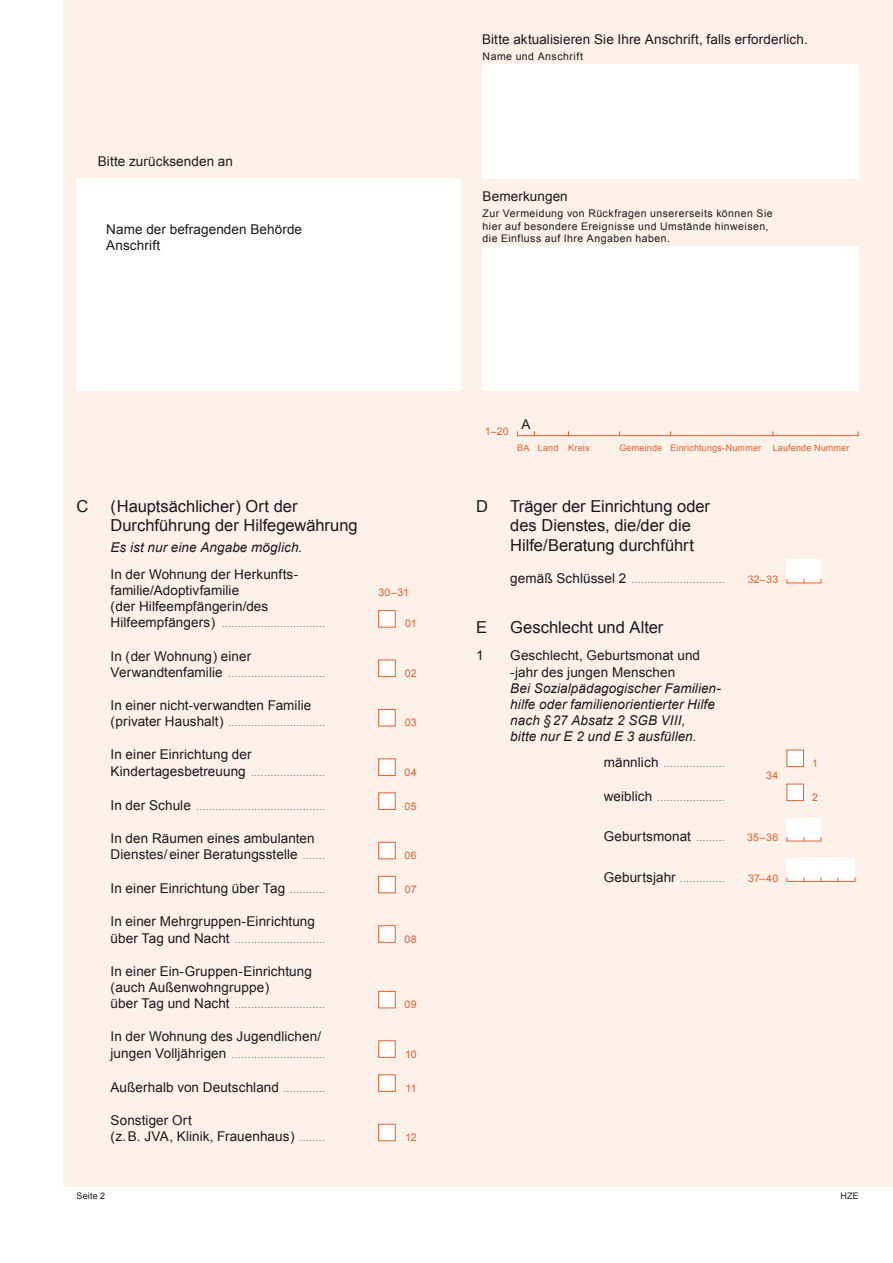
<style>
.page{position:relative;width:893px;height:1263px;background:#fff}
.page>*{position:absolute;margin:0;border:0;box-sizing:border-box;transform-origin:0 0}
.t1{font:16.5px/19.8px "Arial";color:#1a171c}
.t2{font:13.5px/16.2px "Arial";letter-spacing:.005em;color:#1a171c}
.t3{font:italic 13.5px/16.2px "Arial";letter-spacing:.005em;color:#1a171c}
.t4{font:10.5px "Arial";color:#707173}
.t5{font:10.5px/12.6px "Arial";letter-spacing:.045em;color:#1a171c}
.t6{font:10.5px "Arial";letter-spacing:.02em;color:#e95e28}
.t7{font:9px "Arial";letter-spacing:.02em;color:#e95e28}
.t8{font:9px "Arial";letter-spacing:.02em;color:#1a171c}
.s1{font-size:13.5px;color:#1a171c}
.s2{font-size:10.5px;color:#707173}
.s3{font-style:normal}
</style>
<div class="page">
<div style="left:64px;top:85px;width:829px;height:1101px;background:#fef1e9"></div>
<div style="left:64px;top:0;width:829px;height:85px;background:#fef1e9"></div>
<div style="left:77px;top:179px;width:384px;height:212px;background:#fff"></div>
<div style="left:483px;top:64px;width:376px;height:115px;background:#fff"></div>
<div style="left:483px;top:247px;width:376px;height:144px;background:#fff"></div>
<hr style="left:517px;top:435px;width:341px;height:1px;background:#e95e28">
<div style="left:378px;top:610px;width:17px;height:17px;background:#fff;border:1px solid #e95e28"></div>
<div style="left:378px;top:660px;width:17px;height:17px;background:#fff;border:1px solid #e95e28"></div>
<div style="left:378px;top:709px;width:17px;height:17px;background:#fff;border:1px solid #e95e28"></div>
<div style="left:378px;top:759px;width:17px;height:17px;background:#fff;border:1px solid #e95e28"></div>
<div style="left:378px;top:793px;width:17px;height:17px;background:#fff;border:1px solid #e95e28"></div>
<div style="left:378px;top:842px;width:17px;height:17px;background:#fff;border:1px solid #e95e28"></div>
<div style="left:378px;top:876px;width:17px;height:17px;background:#fff;border:1px solid #e95e28"></div>
<div style="left:378px;top:925px;width:17px;height:17px;background:#fff;border:1px solid #e95e28"></div>
<div style="left:378px;top:991px;width:17px;height:17px;background:#fff;border:1px solid #e95e28"></div>
<div style="left:378px;top:1040px;width:17px;height:17px;background:#fff;border:1px solid #e95e28"></div>
<div style="left:378px;top:1074px;width:17px;height:17px;background:#fff"></div>
<div style="left:378px;top:1124px;width:17px;height:17px;background:#fff;border:1px solid #e95e28"></div>
<div style="left:787px;top:560px;width:34px;height:23px;background:#fff"></div>
<hr style="left:787px;top:583px;width:34px;height:1px;background:#e95e28">
<div style="left:787px;top:750px;width:17px;height:17px;background:#fff;border:1px solid #e95e28"></div>
<div style="left:787px;top:784px;width:17px;height:17px;background:#fff;border:1px solid #e95e28"></div>
<div style="left:787px;top:818px;width:34px;height:23px;background:#fff"></div>
<hr style="left:787px;top:841px;width:34px;height:1px;background:#e95e28">
<div style="left:787px;top:858px;width:68px;height:24px;background:#fff"></div>
<hr style="left:787px;top:881px;width:68px;height:1px;background:#e95e28">
<p class="t2" style="left:482px;top:31px;width:327px">Bitte aktualisieren Sie Ihre Anschrift, falls erforderlich.</p>
<p class="t2" style="left:98px;top:153px;width:137px">Bitte zurücksenden an</p>
<p class="t2" style="left:106px;top:221px;width:197px">Name der befragenden Behörde<br>Anschrift</p>
<p class="t5" style="left:483px;top:50px;width:102px">Name und Anschrift</p>
<p class="t2" style="left:483px;top:188px;width:87px">Bemerkungen</p>
<p class="t5" style="left:483px;top:207px;width:292px">Zur Vermeidung von Rückfragen unsererseits können Sie hier auf besondere Ereignisse und Umstände hinweisen, die Einfluss auf Ihre Angaben haben.</p>
<p class="t1" style="left:77px;top:496px;width:13px">C</p>
<p class="t1" style="left:111px;top:496px;width:249px">(Hauptsächlicher) Ort der<br>Durchführung der Hilfegewährung</p>
<p class="t3" style="left:111px;top:539px;width:193px">Es ist nur eine Angabe möglich.</p>
<p class="t2" style="left:111px;top:566px;width:189px">In der Wohnung der Herkunfts&shy;familie/Adoptivfamilie<br>(der Hilfeempfängerin/des</p>
<p class="t4" style="left:111px;top:617px;width:216px"><span class="s1">Hilfeempfängers)</span> ................................</p>
<p class="t6" style="left:378px;top:585px;width:32px">30–31</p>
<p class="t6" style="left:405px;top:617px;width:13px">01</p>
<p class="t2" style="left:111px;top:648px;width:142px">In (der Wohnung) einer</p>
<p class="t4" style="left:111px;top:666px;width:216px"><span class="s1">Verwandtenfamilie</span> ..............................</p>
<p class="t6" style="left:405px;top:666px;width:13px">02</p>
<p class="t2" style="left:111px;top:697px;width:202px">In einer nicht-verwandten Familie</p>
<p class="t4" style="left:111px;top:716px;width:216px"><span class="s1">(privater Haushalt)</span> ..............................</p>
<p class="t6" style="left:405px;top:716px;width:13px">03</p>
<p class="t2" style="left:111px;top:747px;width:143px">In einer Einrichtung der</p>
<p class="t4" style="left:111px;top:765px;width:216px"><span class="s1">Kindertagesbetreuung</span> .......................</p>
<p class="t6" style="left:405px;top:765px;width:14px">04</p>
<p class="t4" style="left:111px;top:799px;width:216px"><span class="s1">In der Schule</span> ........................................</p>
<p class="t6" style="left:405px;top:799px;width:13px">05</p>
<p class="t2" style="left:111px;top:830px;width:216px">In den Räumen eines ambulanten<br>Dienstes/einer Beratungsstelle <span class="s2">.......</span></p>
<p class="t6" style="left:404px;top:848px;width:14px">06</p>
<p class="t2" style="left:111px;top:880px;width:216px">In einer Einrichtung über Tag <span class="s2">...........</span></p>
<p class="t6" style="left:405px;top:882px;width:13px">07</p>
<p class="t2" style="left:111px;top:914px;width:206px">In einer Mehrgruppen-Einrichtung</p>
<p class="t4" style="left:111px;top:932px;width:216px"><span class="s1">über Tag und Nacht</span> ............................</p>
<p class="t6" style="left:405px;top:932px;width:13px">08</p>
<p class="t2" style="left:111px;top:963px;width:203px">In einer Ein-Gruppen-Einrichtung (auch Außenwohngruppe)</p>
<p class="t4" style="left:111px;top:997px;width:216px"><span class="s1">über Tag und Nacht</span> ............................</p>
<p class="t6" style="left:405px;top:997px;width:14px">09</p>
<p class="t2" style="left:111px;top:1029px;width:212px">In der Wohnung des Jugendlichen/</p>
<p class="t4" style="left:111px;top:1047px;width:216px"><span class="s1">jungen Volljährigen</span> .............................</p>
<p class="t6" style="left:405px;top:1047px;width:13px">10</p>
<p class="t2" style="left:111px;top:1079px;width:216px">Außerhalb von Deutschland <span class="s2">.............</span></p>
<p class="t6" style="left:406px;top:1081px;width:12px">11</p>
<p class="t2" style="left:111px;top:1112px;width:216px">Sonstiger Ort<br>(z.B. JVA, Klinik, Frauenhaus) <span class="s2">........</span></p>
<p class="t6" style="left:405px;top:1130px;width:13px">12</p>
<p class="t6" style="left:485px;top:424px;width:25px">1–20</p>
<p class="t2" style="left:521px;top:416px;width:11px">A</p>
<p class="t7" style="left:517px;top:442px;width:14px">BA</p>
<p class="t7" style="left:538px;top:442px;width:53px">Land Kreis</p>
<p class="t7" style="left:619px;top:442px;width:143px">Gemeinde Einrichtungs-Nummer</p>
<p class="t7" style="left:773px;top:442px;width:78px">Laufende Nummer</p>
<p class="t1" style="left:476px;top:496px;width:13px">D</p>
<p class="t1" style="left:510px;top:496px;width:201px">Träger der Einrichtung oder des Dienstes, die/der die<br>Hilfe/Beratung durchführt</p>
<p class="t4" style="left:510px;top:573px;width:216px"><span class="s1">gemäß Schlüssel 2</span> .............................</p>
<p class="t6" style="left:748px;top:573px;width:32px">32–33</p>
<p class="t1" style="left:476px;top:618px;width:13px">E</p>
<p class="t1" style="left:510px;top:618px;width:155px">Geschlecht und Alter</p>
<p class="t2" style="left:476px;top:648px;width:9px">1</p>
<p class="t2" style="left:510px;top:648px;width:191px">Geschlecht, Geburtsmonat und -jahr des jungen Menschen</p>
<p class="t3" style="left:510px;top:680px;width:212px">Bei Sozialpädagogischer Familien&shy;hilfe oder familienorientierter Hilfe nach §27 Absatz 2 SGB VIII,<br>bitte nur E 2 und E 3 ausfüllen<span class="s3">.</span></p>
<p class="t4" style="left:604px;top:756px;width:123px"><span class="s1">männlich</span> ...................</p>
<p class="t6" style="left:766px;top:769px;width:14px">34</p>
<p class="t6" style="left:812px;top:756px;width:7px">1</p>
<p class="t4" style="left:604px;top:790px;width:123px"><span class="s1">weiblich</span> .....................</p>
<p class="t6" style="left:812px;top:790px;width:7px">2</p>
<p class="t2" style="left:604px;top:828px;width:123px">Geburtsmonat <span class="s2">.........</span></p>
<p class="t6" style="left:747px;top:831px;width:32px">35–36</p>
<p class="t4" style="left:604px;top:871px;width:123px"><span class="s1">Geburtsjahr</span> ..............</p>
<p class="t6" style="left:748px;top:871px;width:31px">37–40</p>
<p class="t8" style="left:77px;top:1190px;width:30px">Seite 2</p>
<p class="t8" style="left:840px;top:1190px;width:20px">HZE</p>
</div>
